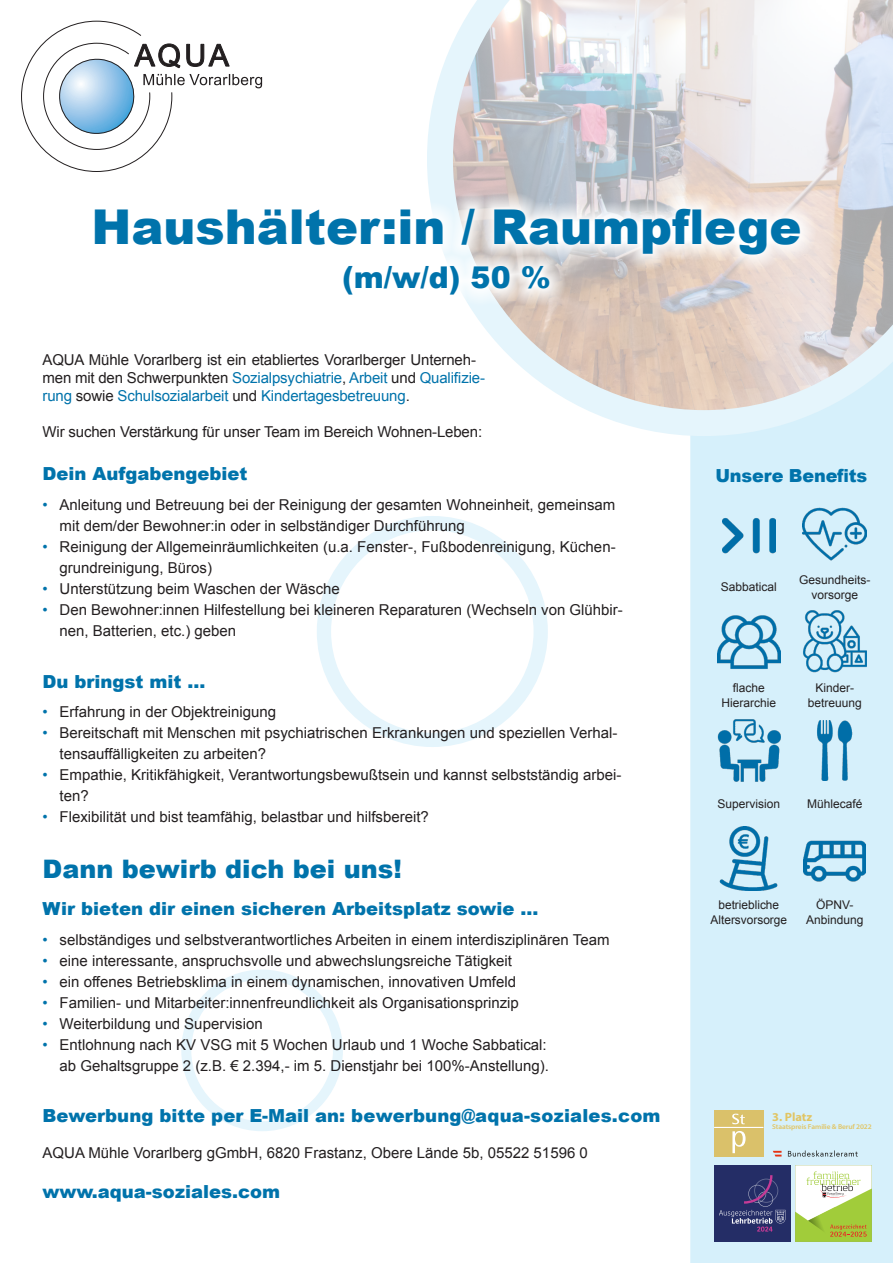
<style>
.page{position:relative;width:893px;height:1263px;background:#fff}
.page>*{position:absolute;margin:0;border:0;box-sizing:border-box;transform-origin:0 0}
.t1{font:900 48px "Arial";color:#0073ab}
.t2{font:900 30px "Arial";color:#0073ab}
.t3{font:900 25.5px "Arial";color:#0073ab}
.t4{font:900 18px "Arial";color:#0073ab}
.t5{font:15px/21px "Arial";color:#231f20}
.t6{font:12px/14.4px "Arial";color:#231f20;text-align:center}
.t7{font:700 12px "Myriad Pro";color:#e1c564}
.t8{font:600 7.05px "Myriad Pro";letter-spacing:-.01em;color:#e1c564}
.s1{color:#0073ab}
</style>
<div class="page">
<svg style="left:21px;top:21px;width:241px;height:151px"></svg>
<div style="left:317px;top:516px;width:231px;height:231px;border:14px solid #e5f5fc;border-radius:50%"></div>
<div style="left:181px;top:969px;width:162px;height:162px;border:10px solid #e5f5fc;border-radius:50%"></div>
<div style="left:690px;top:436px;width:203px;height:827px;background:#d6f0fb"></div>
<svg style="left:427px;top:0;width:466px;height:436px"></svg>
<img style="left:723px;top:509px;width:52px;height:52px">
<img style="left:803px;top:610px;width:64px;height:64px">
<img style="left:804px;top:830px;width:61px;height:61px">
<img style="left:717px;top:718px;width:64px;height:64px">
<img style="left:717px;top:827px;width:64px;height:64px">
<img style="left:804px;top:720px;width:61px;height:61px">
<div style="left:714px;top:1165px;width:76px;height:77px;background:#242d66"></div>
<svg style="left:719px;top:1175px;width:66px;height:56px"></svg>
<svg style="left:795px;top:1165px;width:77px;height:77px"></svg>
<div style="left:714px;top:1110px;width:49px;height:46px;background:#dac16a"></div>
<svg style="left:732px;top:1114px;width:13px;height:10px"></svg>
<svg style="left:732px;top:1131px;width:14px;height:22px"></svg>
<hr style="left:714px;top:1127px;width:49px;height:1px;background:#fff">
<svg style="left:788px;top:1150px;width:70px;height:6px"></svg>
<svg style="left:773px;top:1151px;width:8px;height:5px"></svg>
<svg style="left:427px;top:192px;width:390px;height:120px"></svg>
<img style="left:717px;top:610px;width:63px;height:63px">
<img style="left:803px;top:502px;width:64px;height:64px">
<p class="t1" style="left:91px;top:192px;width:711px">Haushälter:in / Raumpflege</p>
<p class="t2" style="left:342px;top:256px;width:210px">(m/w/d) 50 %</p>
<p class="t5" style="left:43px;top:350px;width:444px;line-height:18px">AQUA Mühle Vorarlberg ist ein etabliertes Vorarlberger Unterneh&shy;men mit den Schwerpunkten <span class="s1">Sozialpsychiatrie</span>, <span class="s1">Arbeit</span> und <span class="s1">Qualifizie&shy;rung</span> sowie <span class="s1">Schulsozialarbeit</span> und <span class="s1">Kindertagesbetreuung</span>.</p>
<p class="t5" style="left:43px;top:421px;width:441px">Wir suchen Verstärkung für unser Team im Bereich Wohnen-Leben:</p>
<p class="t4" style="left:43px;top:461px;width:206px">Dein Aufgabengebiet</p>
<p class="t5" style="left:60px;top:494px;width:557px;text-indent:-17px"><span class="s1">•</span> Anleitung und Betreuung bei der Reinigung der gesamten Wohneinheit, gemeinsam mit dem/der Bewohner:in oder in selbständiger Durchführung</p>
<p class="t5" style="left:60px;top:536px;width:558px;text-indent:-17px"><span class="s1">•</span> Reinigung der Allgemeinräumlichkeiten (u.a. Fenster-, Fußbodenreinigung, Küchen&shy;grundreinigung, Büros)</p>
<p class="t5" style="left:43px;top:578px;width:299px"><span class="s1">•</span> Unterstützung beim Waschen der Wäsche</p>
<p class="t5" style="left:60px;top:599px;width:565px;text-indent:-17px"><span class="s1">•</span> Den Bewohner:innen Hilfestellung bei kleineren Reparaturen (Wechseln von Glühbir&shy;nen, Batterien, etc.) geben</p>
<p class="t4" style="left:43px;top:668px;width:164px">Du bringst mit ...</p>
<p class="t5" style="left:43px;top:702px;width:235px"><span class="s1">•</span> Erfahrung in der Objektreinigung</p>
<p class="t5" style="left:60px;top:723px;width:559px;text-indent:-17px"><span class="s1">•</span> Bereitschaft mit Menschen mit psychiatrischen Erkrankungen und speziellen Verhal&shy;tensauffälligkeiten zu arbeiten?</p>
<p class="t5" style="left:60px;top:765px;width:563px;text-indent:-17px"><span class="s1">•</span> Empathie, Kritikfähigkeit, Verantwortungsbewußtsein und kannst selbstständig arbei&shy;ten?</p>
<p class="t5" style="left:43px;top:807px;width:388px"><span class="s1">•</span> Flexibilität und bist teamfähig, belastbar und hilfsbereit?</p>
<p class="t3" style="left:43px;top:850px;width:361px">Dann bewirb dich bei uns!</p>
<p class="t4" style="left:43px;top:895px;width:497px">Wir bieten dir einen sicheren Arbeitsplatz sowie ...</p>
<p class="t5" style="left:43px;top:929px;width:569px"><span class="s1">•</span> selbständiges und selbstverantwortliches Arbeiten in einem interdisziplinären Team</p>
<p class="t5" style="left:43px;top:950px;width:471px"><span class="s1">•</span> eine interessante, anspruchsvolle und abwechslungsreiche Tätigkeit</p>
<p class="t5" style="left:43px;top:971px;width:475px"><span class="s1">•</span> ein offenes Betriebsklima in einem dynamischen, innovativen Umfeld</p>
<p class="t5" style="left:43px;top:992px;width:478px"><span class="s1">•</span> Familien- und Mitarbeiter:innenfreundlichkeit als Organisationsprinzip</p>
<p class="t5" style="left:43px;top:1013px;width:222px"><span class="s1">•</span> Weiterbildung und Supervision</p>
<p class="t5" style="left:43px;top:1034px;width:508px;text-align:right"><span class="s1">•</span> Entlohnung nach KV VSG mit 5 Wochen Urlaub und 1 Woche Sabbatical: ab Gehaltsgruppe 2 (z.B. € 2.394,- im 5. Dienstjahr bei 100%-Anstellung).</p>
<p class="t4" style="left:43px;top:1103px;width:619px">Bewerbung bitte per E-Mail an: bewerbung@aqua-soziales.com</p>
<p class="t5" style="left:43px;top:1143px;width:547px">AQUA Mühle Vorarlberg gGmbH, 6820 Frastanz, Obere Lände 5b, 05522 51596 0</p>
<p class="t4" style="left:43px;top:1178px;width:239px">www.aqua-soziales.com</p>
<p class="t4" style="left:715px;top:463px;width:153px">Unsere Benefits</p>
<p class="t6" style="left:721px;top:580px;width:58px">Sabbatical</p>
<p class="t6" style="left:799px;top:573px;width:73px">Gesundheits&shy;vorsorge</p>
<p class="t6" style="left:733px;top:681px;width:34px">flache</p>
<p class="t6" style="left:721px;top:695px;width:56px">Hierarchie</p>
<p class="t6" style="left:808px;top:681px;width:56px">Kinder&shy;betreuung</p>
<p class="t6" style="left:717px;top:796px;width:64px">Supervision</p>
<p class="t6" style="left:807px;top:796px;width:57px">Mühlecafé</p>
<p class="t6" style="left:711px;top:898px;width:78px">betriebliche<br>Altersvorsorge</p>
<p class="t6" style="left:806px;top:898px;width:59px">ÖPNV-<br>Anbindung</p>
<p class="t7" style="left:772px;top:1109px;width:42px">3. Platz</p>
<p class="t8" style="left:772px;top:1122px;width:101px">Staatspreis Familie &amp; Beruf 2022</p>
</div>
